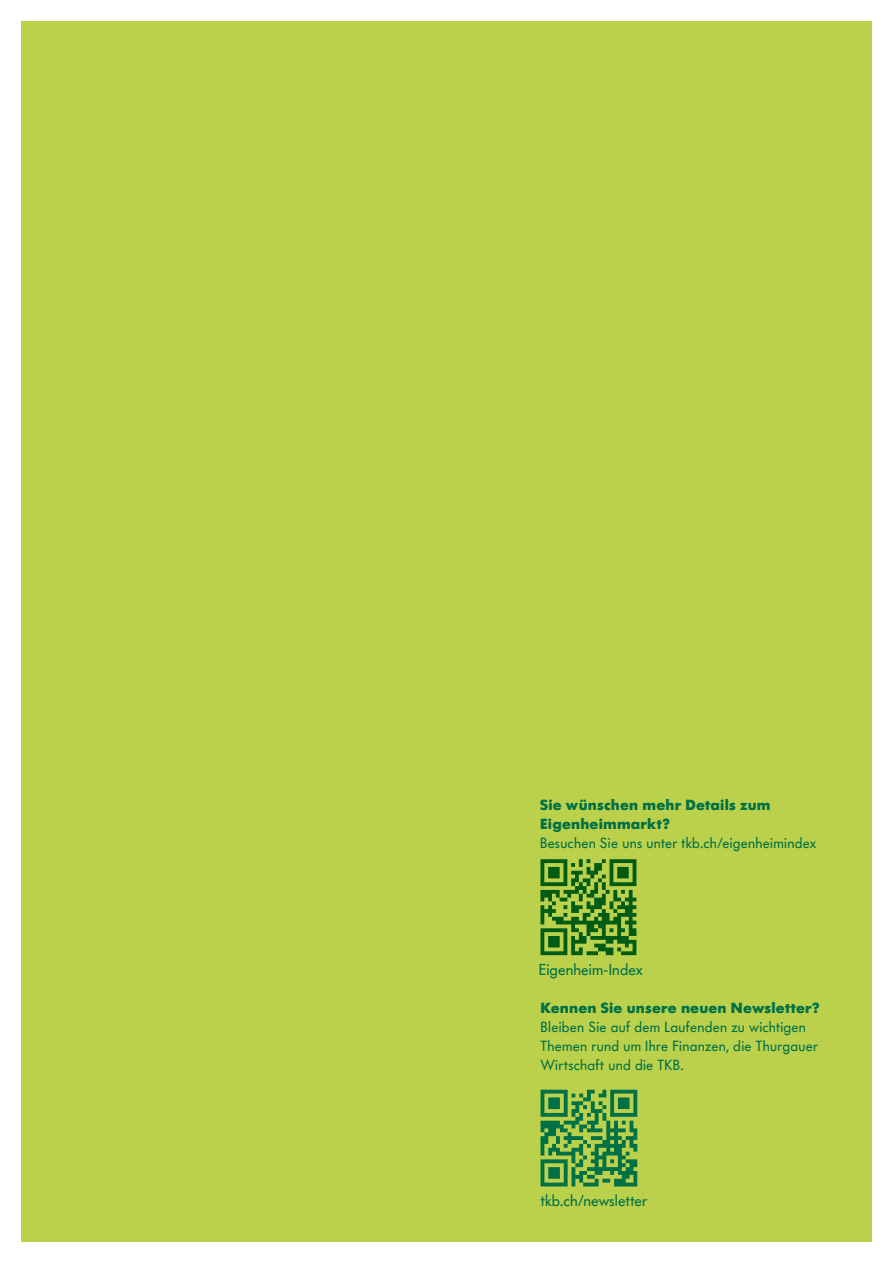
<style>
.page{position:relative;width:893px;height:1263px;background:#fff}
.page>*{position:absolute;margin:0;border:0;box-sizing:border-box;transform-origin:0 0}
.t1{font:15.75px "Futura BQ";letter-spacing:.01em;color:#007046}
.t2{font:14.7px/19.2px "Futura BQ";letter-spacing:.025em;color:#007046}
.t3{font:700 14.7px/19.2px "Futura BQ";letter-spacing:.015em;color:#007046}
</style>
<div class="page">
<div style="left:21px;top:21px;width:851px;height:1221px;background:#bbd14c"></div>
<svg style="left:540px;top:859px;width:96px;height:96px"></svg>
<svg style="left:540px;top:1090px;width:97px;height:96px"></svg>
<p class="t3" style="left:540px;top:795px;width:232px">Sie wünschen mehr Details zum<br>Eigenheimmarkt?</p>
<p class="t2" style="left:540px;top:833px;width:278px">Besuchen Sie uns unter tkb.ch/eigenheimindex</p>
<p class="t1" style="left:539px;top:959px;width:105px">Eigenheim-Index</p>
<p class="t3" style="left:540px;top:998px;width:281px">Kennen Sie unsere neuen Newsletter?</p>
<p class="t2" style="left:540px;top:1017px;width:279px">Bleiben Sie auf dem Laufenden zu wichtigen<br>Themen rund um Ihre Finanzen, die Thurgauer<br>Wirtschaft und die TKB.</p>
<p class="t1" style="left:541px;top:1190px;width:108px">tkb.ch/newsletter</p>
</div>
